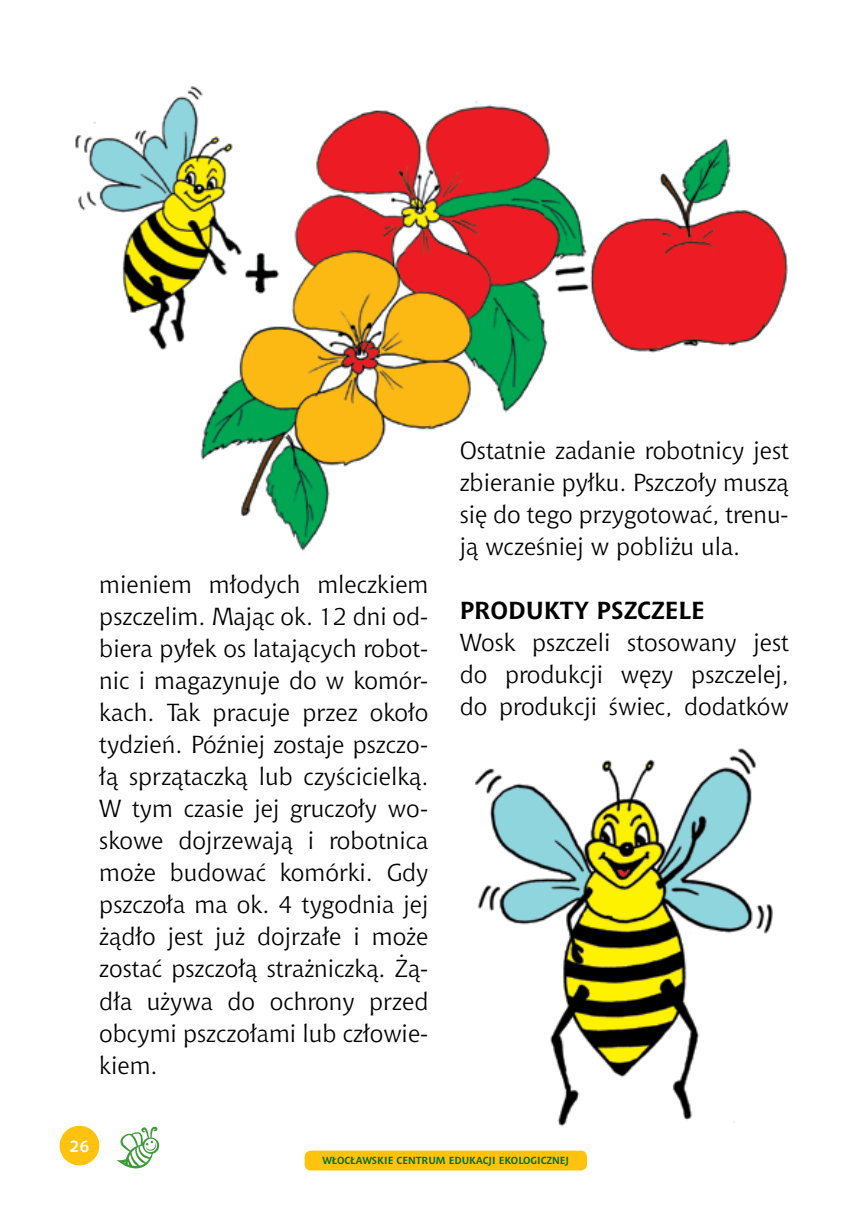
<style>
.page{position:relative;width:857px;height:1225px;background:#fff}
.page>*{position:absolute;margin:0;border:0;box-sizing:border-box;transform-origin:0 0}
.t1{font:24px/32px "Chianti PL";color:#000;text-align:justify}
.t2{font:700 24px "Chianti PL";color:#000}
.t3{font:700 16px "Chianti PL";color:#fff}
.t4{font:700 10px "Chianti PL";color:#007236}
</style>
<div class="page">
<div style="left:60px;top:1125px;width:39px;height:40px;background:#ffc20e;border-radius:50%"></div>
<div style="left:304px;top:1150px;width:282px;height:20px;background:#ffc20e;border-radius:6px"></div>
<svg style="left:116px;top:1126px;width:43px;height:42px"></svg>
<img style="left:75px;top:86px;width:713px;height:465px">
<img style="left:475px;top:748px;width:298px;height:379px">
<p class="t1" style="left:99px;top:568px;width:330px">mieniem młodych mleczkiem pszczelim. Mając ok. 12 dni od&shy;biera pyłek os latających robot&shy;nic i magazynuje do w komór&shy;kach. Tak pracuje przez około tydzień. Później zostaje pszczo&shy;łą sprzątaczką lub czyścicielką.<br>W tym czasie jej gruczoły wo&shy;skowe dojrzewają i robotnica może budować komórki. Gdy pszczoła ma ok. 4 tygodnia jej żądło jest już dojrzałe i może zostać pszczołą strażniczką. Żą&shy;dła używa do ochrony przed obcymi pszczołami lub człowie&shy;kiem.</p>
<p class="t1" style="left:459px;top:434px;width:330px">Ostatnie zadanie robotnicy jest zbieranie pyłku. Pszczoły muszą się do tego przygotować, trenu&shy;ją wcześniej w pobliżu ula.</p>
<p class="t2" style="left:459px;top:595px;width:246px">PRODUKTY PSZCZELE</p>
<p class="t1" style="left:459px;top:626px;width:330px">Wosk pszczeli stosowany jest do produkcji węzy pszczelej, do produkcji świec, dodatków</p>
<p class="t3" style="left:69px;top:1136px;width:21px">26</p>
<p class="t4" style="left:322px;top:1154px;width:248px">WŁOCŁAWSKIE CENTRUM EDUKACJI EKOLOGICZNEJ</p>
</div>
